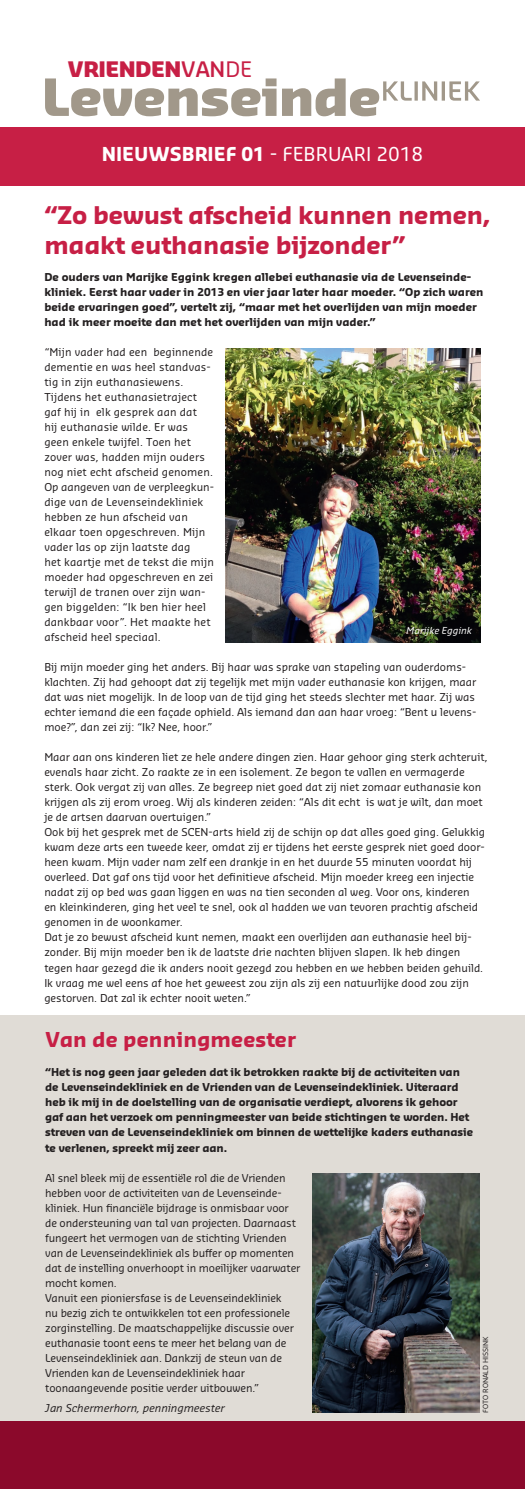
<style>
.page{position:relative;width:525px;height:1489px;background:#fff}
.page>*{position:absolute;margin:0;border:0;box-sizing:border-box;transform-origin:0 0}
.t1{font:700 23.75px/30px "Sansa";letter-spacing:-.01em;color:#c71f45}
.t2{font:900 20.88px "Sansa";color:#c71f45}
.t3{font:700 20px "Sansa";color:#c71f45}
.t4{font:700 18.75px "Sansa";color:#fff}
.t5{font:10.62px/15px "Sansa";color:#231f20}
.t6{font:700 10.62px/15px "Sansa";letter-spacing:-.01em;color:#231f20}
.t7{font:italic 10.62px "Sansa";color:#231f20}
.t8{font:italic 9.38px "Sansa";color:#fff}
.t9{font:6.88px "Sansa";color:#231f20}
.s1{font-weight:600}
.s2{font-weight:400}
</style>
<div class="page">
<div style="left:0;top:127px;width:524px;height:59px;background:#c71f45"></div>
<svg style="left:45px;top:78px;width:434px;height:38px"></svg>
<div style="left:0;top:1015px;width:524px;height:413px;background:#e0dcd6"></div>
<img style="left:226px;top:348px;width:254px;height:295px">
<div style="left:0;top:1421px;width:524px;height:67px;background:#8b092b"></div>
<img style="left:312px;top:1173px;width:167px;height:239px">
<h2 class="t2" style="left:68px;top:56px;width:186px">VRIENDEN<span class="s1">VAN</span><span class="s2">DE</span></h2>
<h3 class="t4" style="left:102px;top:142px;width:323px">NIEUWSBRIEF 01 <span class="s2">- FEBRUARI 2018</span></h3>
<h1 class="t1" style="left:44px;top:199px;width:448px">“Zo bewust afscheid kunnen nemen, maakt euthanasie bijzonder”</h1>
<p class="t6" style="left:44px;top:269px;width:440px">De ouders van Marijke Eggink kregen allebei euthanasie via de Levenseinde&shy;kliniek. Eerst haar vader in 2013 en vier jaar later haar moeder. “Op zich waren beide ervaringen goed”, vertelt zij, “maar met het overlijden van mijn moeder had ik meer moeite dan met het overlijden van mijn vader.”</p>
<p class="t5" style="left:44px;top:344px;width:171px">“Mijn vader had een beginnende dementie en was heel standvas&shy;tig in zijn euthanasiewens.<br>Tijdens het euthanasietraject gaf hij in elk gesprek aan dat<br>hij euthanasie wilde. Er was geen enkele twijfel. Toen het zover was, hadden mijn ouders nog niet echt afscheid genomen.<br>Op aangeven van de verpleegkun&shy;dige van de Levenseindekliniek hebben ze hun afscheid van elkaar toen opgeschreven. Mijn vader las op zijn laatste dag<br>het kaartje met de tekst die mijn moeder had opgeschreven en zei terwijl de tranen over zijn wan&shy;gen biggelden: “Ik ben hier heel dankbaar voor”. Het maakte het afscheid heel speciaal.</p>
<p class="t5" style="left:44px;top:659px;width:433px">Bij mijn moeder ging het anders. Bij haar was sprake van stapeling van ouderdoms&shy;klachten. Zij had gehoopt dat zij tegelijk met mijn vader euthanasie kon krijgen, maar dat was niet mogelijk. In de loop van de tijd ging het steeds slechter met haar. Zij was echter iemand die een façade ophield. Als iemand dan aan haar vroeg: “Bent u levens&shy;moe?”, dan zei zij: “Ik? Nee, hoor.”</p>
<p class="t5" style="left:44px;top:749px;width:444px">Maar aan ons kinderen liet ze hele andere dingen zien. Haar gehoor ging sterk achteruit, evenals haar zicht. Zo raakte ze in een isolement. Ze begon te vallen en vermagerde sterk. Ook vergat zij van alles. Ze begreep niet goed dat zij niet zomaar euthanasie kon krijgen als zij erom vroeg. Wij als kinderen zeiden: “Als dit echt is wat je wilt, dan moet je de artsen daarvan overtuigen.”<br>Ook bij het gesprek met de SCEN-arts hield zij de schijn op dat alles goed ging. Gelukkig kwam deze arts een tweede keer, omdat zij er tijdens het eerste gesprek niet goed door&shy;heen kwam. Mijn vader nam zelf een drankje in en het duurde 55 minuten voordat hij overleed. Dat gaf ons tijd voor het definitieve afscheid. Mijn moeder kreeg een injectie nadat zij op bed was gaan liggen en was na tien seconden al weg. Voor ons, kinderen<br>en kleinkinderen, ging het veel te snel, ook al hadden we van tevoren prachtig afscheid genomen in de woonkamer.<br>Dat je zo bewust afscheid kunt nemen, maakt een overlijden aan euthanasie heel bij&shy;zonder. Bij mijn moeder ben ik de laatste drie nachten blijven slapen. Ik heb dingen tegen haar gezegd die ik anders nooit gezegd zou hebben en we hebben beiden gehuild.<br>Ik vraag me wel eens af hoe het geweest zou zijn als zij een natuurlijke dood zou zijn gestorven. Dat zal ik echter nooit weten.”</p>
<p class="t8" style="left:406px;top:624px;width:67px">Marijke Eggink</p>
<h3 class="t3" style="left:45px;top:1026px;width:252px">Van de penningmeester</h3>
<p class="t6" style="left:45px;top:1064px;width:429px">“Het is nog geen jaar geleden dat ik betrokken raakte bij de activiteiten van de Levenseindekliniek en de Vrienden van de Levenseindekliniek. Uiteraard heb ik mij in de doelstelling van de organisatie verdiept, alvorens ik gehoor gaf aan het verzoek om penningmeester van beide stichtingen te worden. Het streven van de Levenseindekliniek om binnen de wettelijke kaders euthanasie te verlenen, spreekt mij zeer aan.</p>
<p class="t5" style="left:45px;top:1169px;width:256px">Al snel bleek mij de essentiële rol die de Vrienden hebben voor de activiteiten van de Levenseinde&shy;kliniek. Hun financiële bijdrage is onmisbaar voor de ondersteuning van tal van projecten. Daarnaast fungeert het vermogen van de stichting Vrienden van de Levenseindekliniek als buffer op momenten dat de instelling onverhoopt in moeilijker vaarwater mocht komen.<br>Vanuit een pioniersfase is de Levenseindekliniek<br>nu bezig zich te ontwikkelen tot een professionele zorginstelling. De maatschappelijke discussie over euthanasie toont eens te meer het belang van de Levenseindekliniek aan. Dankzij de steun van de Vrienden kan de Levenseindekliniek haar toonaangevende positie verder uitbouwen.”</p>
<p class="t7" style="left:45px;top:1400px;width:181px">Jan Schermerhorn, penningmeester</p>
<p class="t9" style="left:481px;top:1412px;width:77px;rotate:-90deg">Foto Ronald Hissin k</p>
</div>
